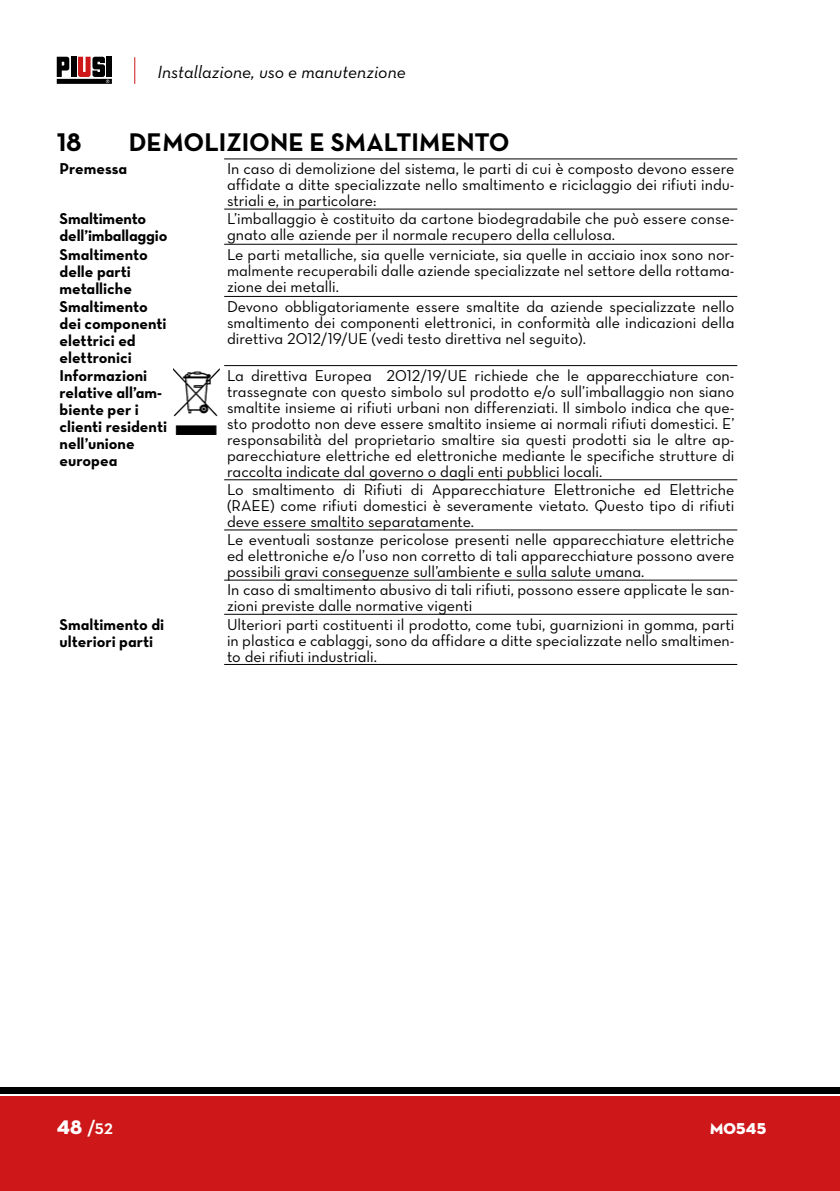
<style>
.page{position:relative;width:840px;height:1191px;background:#fff}
.page>*{position:absolute;margin:0;border:0;box-sizing:border-box;transform-origin:0 0}
.t1{font:26px "Neutraface Text Bold Alt";color:#000}
.t2{font:700 20px "Neutraface Display";color:#fff}
.t3{font:18px "Neutraface Text Book Italic Alt";color:#000}
.t4{font:16px/16px "Neutraface Text Book Alt";color:#000;text-align:justify}
.t5{font:16px/17px "Neutraface Text Bold Alt";color:#000}
.t6{font:16px "Neutraface Display Titling";letter-spacing:.01em;color:#fff}
.s1{font-family:"Neutraface Display Titling";font-weight:400}
</style>
<div class="page">
<div style="left:0;top:1096px;width:839px;height:95px;background:#cd1719"></div>
<div style="left:0;top:1087px;width:839px;height:6px;background:#000"></div>
<div style="left:71px;top:57px;width:5px;height:20px;background:#000"></div>
<div style="left:107px;top:57px;width:5px;height:20px;background:#000"></div>
<svg style="left:57px;top:57px;width:12px;height:20px"></svg>
<div style="left:57px;top:79px;width:55px;height:5px;background:#000"></div>
<svg style="left:78px;top:57px;width:31px;height:26px"></svg>
<svg style="left:134px;top:57px;width:1px;height:27px"></svg>
<hr style="left:224px;top:159px;width:513px;height:1px;background:#000">
<hr style="left:224px;top:209px;width:513px;height:1px;background:#000">
<hr style="left:224px;top:244px;width:513px;height:1px;background:#000">
<hr style="left:224px;top:296px;width:513px;height:1px;background:#000">
<hr style="left:224px;top:365px;width:513px;height:1px;background:#000">
<hr style="left:224px;top:479px;width:513px;height:1px;background:#000">
<hr style="left:224px;top:529px;width:513px;height:1px;background:#000">
<hr style="left:224px;top:580px;width:513px;height:1px;background:#000">
<hr style="left:224px;top:614px;width:513px;height:1px;background:#000">
<hr style="left:224px;top:664px;width:513px;height:1px;background:#000">
<img style="left:173px;top:368px;width:46px;height:67px">
<p class="t3" style="left:157px;top:60px;width:249px">Installazione, uso e manutenzione</p>
<h1 class="t1" style="left:57px;top:125px;width:27px">18</h1>
<h1 class="t1" style="left:129px;top:125px;width:382px">DEMOLIZIONE E SMALTIMENTO</h1>
<p class="t5" style="left:60px;top:160px;width:69px">Premessa</p>
<p class="t4" style="left:227px;top:161px;width:508px">In caso di demolizione del sistema, le parti di cui è composto devono essere affidate a ditte specializzate nello smaltimento e riciclaggio dei rifiuti indu&shy;striali e, in particolare:</p>
<p class="t5" style="left:60px;top:210px;width:109px">Smaltimento dell’imballaggio</p>
<p class="t4" style="left:227px;top:211px;width:508px">L’imballaggio è costituito da cartone biodegradabile che può essere conse&shy;gnato alle aziende per il normale recupero della cellulosa.</p>
<p class="t5" style="left:60px;top:245px;width:90px">Smaltimento delle parti metalliche</p>
<p class="t4" style="left:227px;top:246px;width:508px">Le parti metalliche, sia quelle verniciate, sia quelle in acciaio inox sono nor&shy;malmente recuperabili dalle aziende specializzate nel settore della rottama&shy;zione dei metalli.</p>
<p class="t5" style="left:60px;top:297px;width:108px">Smaltimento dei componenti elettrici ed elettronici</p>
<p class="t4" style="left:227px;top:298px;width:508px">Devono obbligatoriamente essere smaltite da aziende specializzate nello smaltimento dei componenti elettronici, in conformità alle indicazioni della direttiva 2012/19/UE (vedi testo direttiva nel seguito).</p>
<p class="t5" style="left:60px;top:367px;width:109px">Informazioni relative all’am&shy;biente per i clienti residenti nell’unione europea</p>
<p class="t4" style="left:227px;top:367px;width:508px">La direttiva Europea 2012/19/UE richiede che le apparecchiature con&shy;trassegnate con questo simbolo sul prodotto e/o sull’imballaggio non siano smaltite insieme ai rifiuti urbani non differenziati. Il simbolo indica che que&shy;sto prodotto non deve essere smaltito insieme ai normali rifiuti domestici. E’ responsabilità del proprietario smaltire sia questi prodotti sia le altre ap&shy;parecchiature elettriche ed elettroniche mediante le specifiche strutture di raccolta indicate dal governo o dagli enti pubblici locali.</p>
<p class="t4" style="left:227px;top:481px;width:508px">Lo smaltimento di Rifiuti di Apparecchiature Elettroniche ed Elettriche (RAEE) come rifiuti domestici è severamente vietato. Questo tipo di rifiuti deve essere smaltito separatamente.</p>
<p class="t4" style="left:227px;top:531px;width:508px">Le eventuali sostanze pericolose presenti nelle apparecchiature elettriche ed elettroniche e/o l’uso non corretto di tali apparecchiature possono avere possibili gravi conseguenze sull’ambiente e sulla salute umana.</p>
<p class="t4" style="left:227px;top:582px;width:508px">In caso di smaltimento abusivo di tali rifiuti, possono essere applicate le san&shy;zioni previste dalle normative vigenti</p>
<p class="t5" style="left:60px;top:615px;width:106px">Smaltimento di ulteriori parti</p>
<p class="t4" style="left:227px;top:616px;width:508px">Ulteriori parti costituenti il prodotto, come tubi, guarnizioni in gomma, parti in plastica e cablaggi, sono da affidare a ditte specializzate nello smaltimen&shy;to dei rifiuti industriali.</p>
<p class="t2" style="left:57px;top:1116px;width:58px"><span class="s1">48</span> /52</p>
<p class="t6" style="left:709px;top:1118px;width:57px">M0545</p>
</div>
